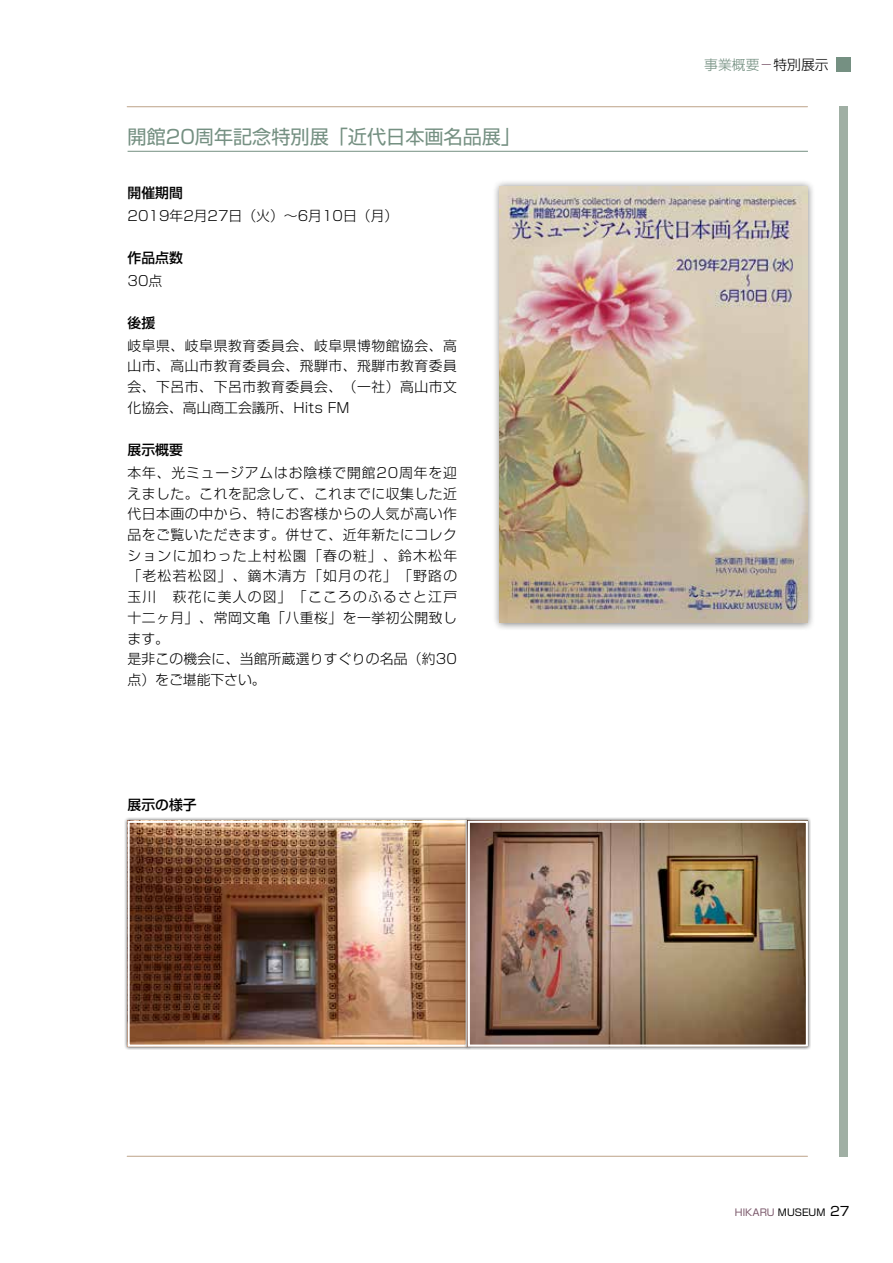
<style>
.page{position:relative;width:893px;height:1263px;background:#fff}
.page>*{position:absolute;margin:0;border:0;box-sizing:border-box;transform-origin:0 0}
.t1{font:19.2px "Shin Go Pr 6 N";color:#759082}
.t2{font:300 13.8px/20.7px "Shin Go Pr 6";letter-spacing:.04em;color:#000;text-align:justify}
.t3{font:300 13.8px "Shin Go Pr 6";color:#000}
.t4{font:500 13.8px "Shin Go Pr 6";color:#000}
.t5{font:300 13.8px "UD Shin Go Pro";color:#759082}
.t6{font:9.6px "Shin Go Pr 6";color:#7a576a}
.s1{color:#7a576a}
.s2{color:#000}
.s3{font-size:12.75px;color:#000}
</style>
<div class="page">
<div style="left:839px;top:106px;width:8px;height:1051px;background:#a0afa4"></div>
<hr style="left:127px;top:106px;width:680px;height:1px;background:#bda389">
<hr style="left:127px;top:1156px;width:680px;height:1px;background:#bda389">
<div style="left:836px;top:57px;width:14px;height:15px;background:#759082"></div>
<hr style="left:128px;top:151px;width:680px;height:1px;background:#759082">
<div style="left:124px;top:817px;width:347px;height:233px;background:#000;opacity:.75"></div>
<img style="left:131px;top:824px;width:333px;height:220px">
<div style="left:128px;top:821px;width:340px;height:226px;border:2px solid #fff"></div>
<div style="left:464px;top:817px;width:347px;height:233px;background:#000;opacity:.75"></div>
<div style="left:468px;top:821px;width:340px;height:226px;border:2px solid #fff"></div>
<div style="left:492px;top:179px;width:323px;height:452px;background:#000;opacity:.5"></div>
<img style="left:500px;top:187px;width:308px;height:435px">
<h1 class="t1" style="left:128px;top:121px;width:394px">開館20周年記念特別展「近代日本画名品展」</h1>
<p class="t4" style="left:128px;top:182px;width:57px">開催期間</p>
<p class="t3" style="left:128px;top:204px;width:272px">2019年2月27日（火）～6月10日（月）</p>
<p class="t4" style="left:128px;top:246px;width:57px">作品点数</p>
<p class="t2" style="left:128px;top:269px;width:36px">30点</p>
<p class="t4" style="left:128px;top:311px;width:29px">後援</p>
<p class="t2" style="left:128px;top:334px;width:331px">岐阜県、岐阜県教育委員会、岐阜県博物館協会、高山市、高山市教育委員会、飛騨市、飛騨市教育委員会、下呂市、下呂市教育委員会、（一社）高山市文化協会、高山商工会議所、Hits FM</p>
<p class="t4" style="left:128px;top:438px;width:57px">展示概要</p>
<p class="t2" style="left:128px;top:461px;width:331px;text-align:left">本年、光ミュージアムはお陰様で開館20周年を迎えました。これを記念して、これまでに収集した近代日本画の中から、特にお客様からの人気が高い作品をご覧いただきます。併せて、近年新たにコレクションに加わった上村松園「春の粧」、鈴木松年「老松若松図」、鏑木清方「如月の花」「野路の玉川　萩花に美人の図」「こころのふるさと江戸十二ヶ月」、常岡文亀「八重桜」を一挙初公開致します。<br>是非この機会に、当館所蔵選りすぐりの名品（約30点）をご堪能下さい。</p>
<p class="t4" style="left:128px;top:793px;width:71px">展示の様子</p>
<p class="t5" style="left:704px;top:53px;width:126px">事業概要<span class="s1">－</span><span class="s2">特別展示</span></p>
<p class="t6" style="left:735px;top:1204px;width:116px">HIKARU <span class="s2">MUSEUM</span> <span class="s3">27</span></p>
</div>
